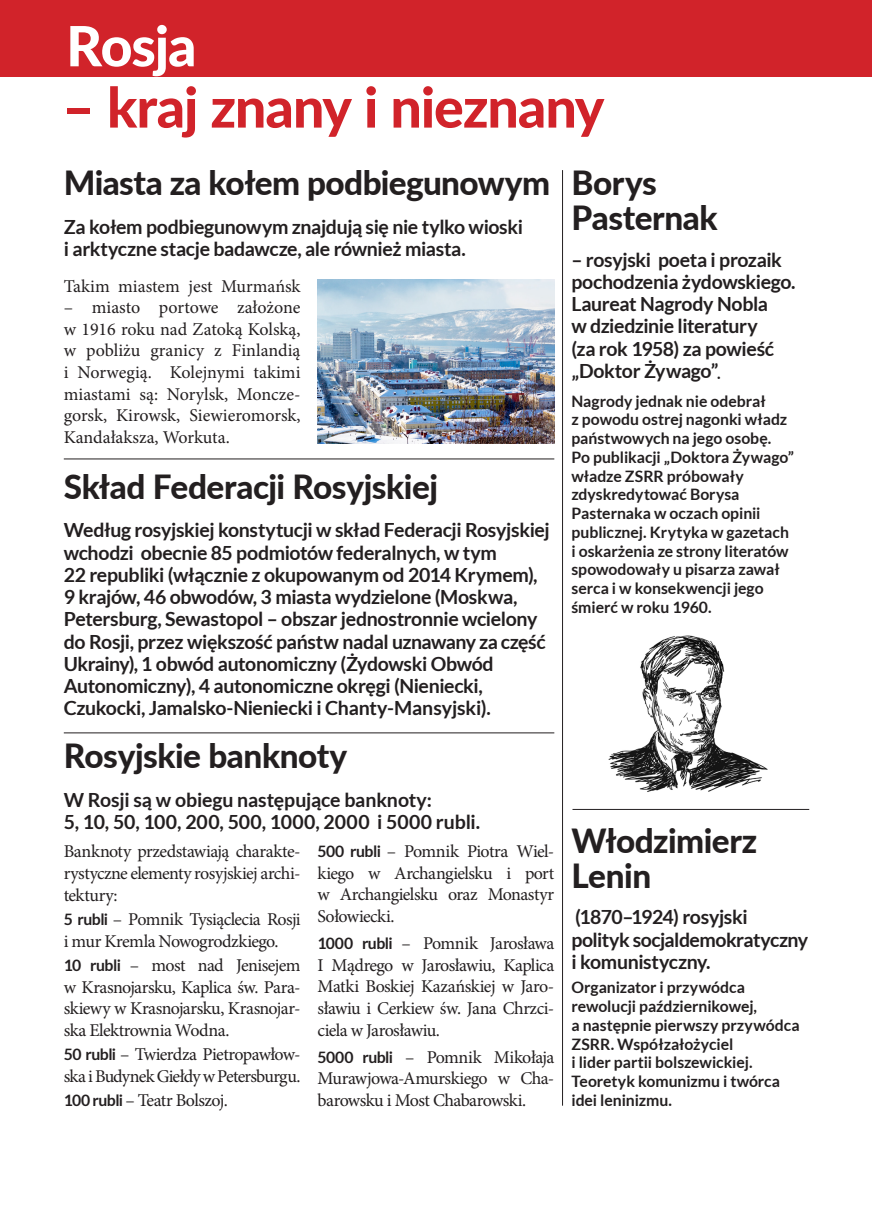
<style>
.page{position:relative;width:872px;height:1212px;background:#fff}
.page>*{position:absolute;margin:0;border:0;box-sizing:border-box;transform-origin:0 0}
.t1{font:800 55.5px "Lato";letter-spacing:-.02em;color:#d1232a}
.t2{font:800 55.5px "Lato";letter-spacing:-.02em;color:#fff}
.t3{font:800 33.3px/34.5px "Lato";letter-spacing:-.015em;color:#231f20}
.t4{font:700 19.5px/22.2px "Lato";letter-spacing:-.02em;color:#231f20}
.t5{font:18px/21.6px "Minion Pro";letter-spacing:-.03em;color:#231f20;text-align:justify}
.t6{font:18px "Minion Pro";color:#231f20}
.t7{font:700 15.75px/18.8px "Lato";letter-spacing:-.005em;color:#231f20}
.s1{font-family:"Lato";font-weight:700;font-size:15.75px}
.s2{font-size:15.75px}
</style>
<div class="page">
<div style="left:0;top:0;width:872px;height:77px;background:#d1232a"></div>
<img style="left:317px;top:280px;width:237px;height:163px">
<img style="left:608px;top:635px;width:160px;height:157px">
<hr style="left:562px;top:170px;width:1px;height:936px;background:#231f20">
<hr style="left:572px;top:809px;width:237px;height:1px;background:#231f20">
<hr style="left:64px;top:732px;width:490px;height:1px;background:#231f20">
<hr style="left:64px;top:459px;width:490px;height:1px;background:#231f20">
<h1 class="t2" style="left:66px;top:5px;width:132px">Rosja</h1>
<h1 class="t1" style="left:63px;top:66px;width:543px">– kraj znany i nieznany</h1>
<h2 class="t3" style="left:64px;top:165px;width:488px">Miasta za kołem podbiegunowym</h2>
<p class="t4" style="left:64px;top:215px;width:461px">Za kołem podbiegunowym znajdują się nie tylko wioski i arktyczne stacje badawcze, ale również miasta.</p>
<p class="t6" style="left:64px;top:274px;width:238px">Takim miastem jest Murmańsk</p>
<p class="t5" style="left:64px;top:297px;width:238px">– miasto portowe założone w 1916 roku nad Zatoką Kolską, w pobliżu granicy z Finlandią i Norwegią. Kolejnymi takimi miastami są: Norylsk, Moncze&shy;gorsk, Kirowsk, Siewieromorsk, Kandałaksza, Workuta.</p>
<h2 class="t3" style="left:64px;top:468px;width:376px">Skład Federacji Rosyjskiej</h2>
<p class="t4" style="left:64px;top:519px;width:487px">Według rosyjskiej konstytucji w skład Federacji Rosyjskiej wchodzi obecnie 85 podmiotów federalnych, w tym<br>22 republiki (włącznie z okupowanym od 2014 Krymem), 9 krajów, 46 obwodów, 3 miasta wydzielone (Moskwa, Petersburg, Sewastopol – obszar jednostronnie wcielony do Rosji, przez większość państw nadal uznawany za część Ukrainy), 1 obwód autonomiczny (Żydowski Obwód Autonomiczny), 4 autonomiczne okręgi (Nieniecki, Czukocki, Jamalsko-Nieniecki i Chanty-Mansyjski).</p>
<h2 class="t3" style="left:64px;top:738px;width:285px">Rosyjskie banknoty</h2>
<p class="t4" style="left:64px;top:788px;width:418px">W Rosji są w obiegu następujące banknoty:<br>5, 10, 50, 100, 200, 500, 1000, 2000 i 5000 rubli.</p>
<p class="t5" style="left:64px;top:840px;width:238px">Banknoty przedstawiają charakte&shy;rystyczne elementy rosyjskiej archi&shy;tektury:</p>
<p class="t5" style="left:64px;top:909px;width:238px"><span class="s1">5 rubli</span> – Pomnik Tysiąclecia Rosji i mur Kremla Nowogrodzkiego.</p>
<p class="t5" style="left:64px;top:954px;width:238px"><span class="s1">10 rubli</span> – most nad Jenisejem w Krasnojarsku, Kaplica św. Para&shy;skiewy w Krasnojarsku, Krasnojar&shy;ska Elektrownia Wodna.</p>
<p class="t5" style="left:64px;top:1043px;width:238px"><span class="s1">50 rubli</span> – Twierdza Pietropawłow&shy;ska i Budynek Giełdy w Petersburgu.</p>
<p class="t5" style="left:64px;top:1089px;width:165px"><span class="s1">100 rubli</span> – Teatr Bolszoj.</p>
<p class="t5" style="left:317px;top:841px;width:238px"><span class="s1">500 rubli</span> – Pomnik Piotra Wiel&shy;kiego w Archangielsku i port w Archangielsku oraz Monastyr Sołowiecki.</p>
<p class="t5" style="left:317px;top:933px;width:238px"><span class="s1">1000 rubli</span> – Pomnik Jarosława I Mądrego w Jarosławiu, Kaplica Matki Boskiej Kazańskiej w Jaro&shy;sławiu i Cerkiew św. Jana Chrzci&shy;ciela w Jarosławiu.</p>
<p class="t5" style="left:317px;top:1046px;width:238px"><span class="s1">5000 rubli</span> – Pomnik Mikołaja Murawjowa-Amurskiego w Cha&shy;barowsku i Most Chabarowski.</p>
<h2 class="t3" style="left:571px;top:165px;width:148px">Borys<br>Pasternak</h2>
<p class="t4" style="left:571px;top:248px;width:226px">– rosyjski poeta i prozaik pochodzenia żydowskiego.<br>Laureat Nagrody Nobla<br>w dziedzinie literatury<br>(za rok 1958) za powieść „Doktor Żywago”<span class="s2">.</span></p>
<p class="t7" style="left:571px;top:391px;width:224px">Nagrody jednak nie odebrał<br>z powodu ostrej nagonki władz państwowych na jego osobę.<br>Po publikacji „Doktora Żywago” władze ZSRR próbowały zdyskredytować Borysa<br>Pasternaka w oczach opinii publicznej. Krytyka w gazetach i oskarżenia ze strony literatów spowodowały u pisarza zawał serca i w konsekwencji jego śmierć w roku 1960.</p>
<h2 class="t3" style="left:571px;top:822px;width:187px">Włodzimierz<br>Lenin</h2>
<p class="t4" style="left:571px;top:906px;width:238px">(1870–1924) rosyjski<br>polityk socjaldemokratyczny i komunistyczny.</p>
<p class="t7" style="left:571px;top:978px;width:230px">Organizator i przywódca rewolucji październikowej,<br>a następnie pierwszy przywódca<br>ZSRR. Współzałożyciel<br>i lider partii bolszewickiej.<br>Teoretyk komunizmu i twórca idei leninizmu.</p>
</div>
